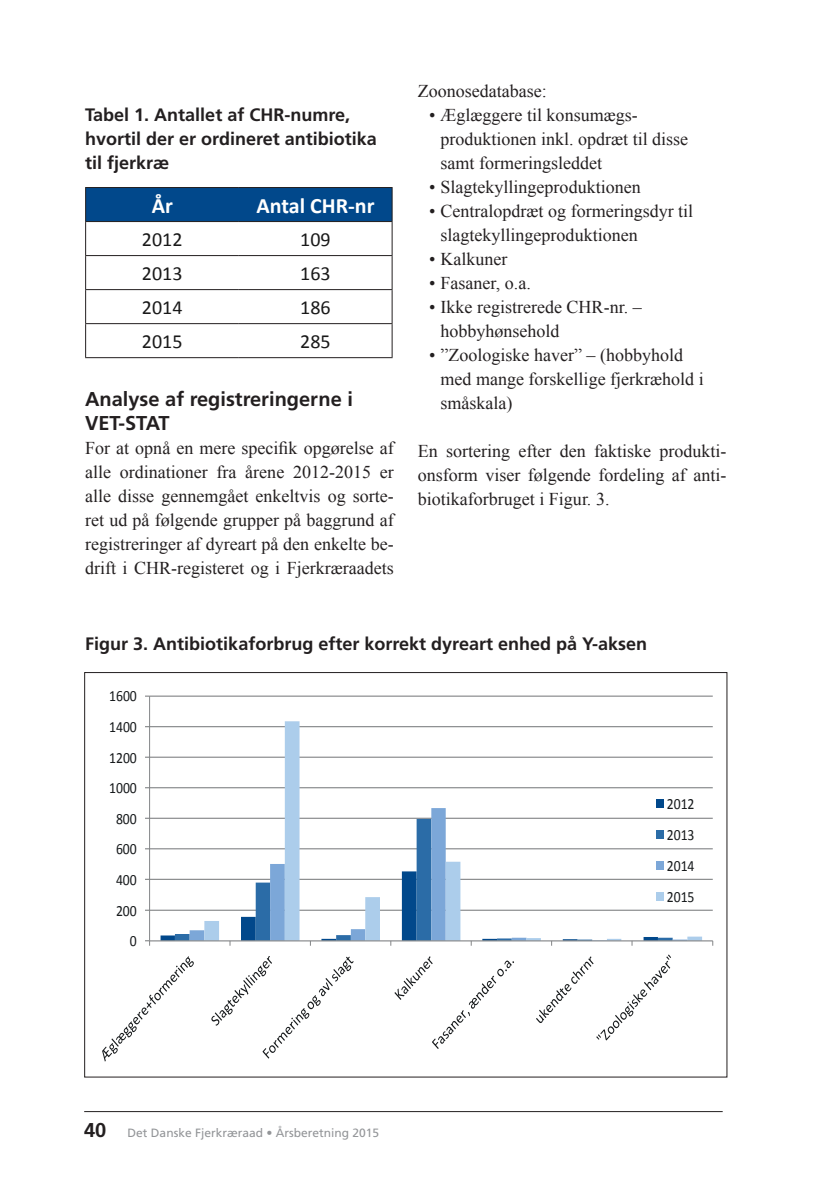
<style>
.page{position:relative;width:840px;height:1191px;background:#fff}
.page>*{position:absolute;margin:0;border:0;box-sizing:border-box;transform-origin:0 0}
.t1{font:700 22px "Calibri";color:#fff}
.t2{font:700 20px/24px "Frutiger LT Std";color:#231f20}
.t3{font:20px "Calibri";color:#191919}
.t4{font:18px/24px "Times New Roman";color:#231f20}
.t5{font:700 18px/24px "Frutiger LT Std";color:#231f20}
.t6{font:15.6px/31.2px "Calibri";letter-spacing:-.005em;color:#16191b;text-align:justify;scale:.88 1}
.t7{font:12px "Frutiger LT Std";color:#939598}
.s1{font-weight:700;font-size:20px;color:#231f20}
</style>
<div class="page">
<hr style="left:84px;top:1111px;width:638px;height:1px;background:#231f20">
<hr style="left:149px;top:909px;width:563px;height:1px;background:#818385">
<hr style="left:149px;top:878px;width:563px;height:2px;background:#818385">
<hr style="left:149px;top:848px;width:563px;height:1px;background:#818385">
<hr style="left:149px;top:817px;width:563px;height:1px;background:#818385">
<hr style="left:149px;top:787px;width:563px;height:1px;background:#818385">
<hr style="left:149px;top:756px;width:563px;height:1px;background:#818385">
<hr style="left:149px;top:726px;width:563px;height:1px;background:#818385">
<hr style="left:149px;top:695px;width:563px;height:1px;background:#818385">
<svg style="left:204px;top:721px;width:497px;height:219px"></svg>
<hr style="left:149px;top:696px;width:1px;height:244px;background:#818385">
<hr style="left:149px;top:940px;width:563px;height:1px;background:#818385">
<svg style="left:145px;top:940px;width:5px;height:5px"></svg>
<svg style="left:160px;top:871px;width:497px;height:74px"></svg>
<svg style="left:102px;top:956px;width:92px;height:105px"></svg>
<svg style="left:211px;top:956px;width:142px;height:102px"></svg>
<svg style="left:394px;top:956px;width:119px;height:93px"></svg>
<svg style="left:536px;top:954px;width:134px;height:86px"></svg>
<div style="left:656px;top:799px;width:7px;height:8px;background:#01488b"></div>
<div style="left:656px;top:830px;width:7px;height:8px;background:#2b6ca7"></div>
<div style="left:656px;top:861px;width:7px;height:8px;background:#7ca7d8"></div>
<div style="left:656px;top:892px;width:7px;height:9px;background:#accdeb"></div>
<div style="left:86px;top:188px;width:305px;height:33px;background:#01488b"></div>
<hr style="left:85px;top:187px;width:154px;height:1px;background:#231f20">
<hr style="left:85px;top:188px;width:1px;height:33px;background:#231f20">
<hr style="left:239px;top:187px;width:153px;height:1px;background:#231f20">
<hr style="left:391px;top:188px;width:1px;height:33px;background:#231f20">
<hr style="left:85px;top:221px;width:154px;height:1px;background:#231f20">
<hr style="left:85px;top:222px;width:1px;height:33px;background:#231f20">
<hr style="left:239px;top:221px;width:153px;height:1px;background:#231f20">
<hr style="left:391px;top:222px;width:1px;height:33px;background:#231f20">
<hr style="left:85px;top:255px;width:154px;height:1px;background:#231f20">
<hr style="left:85px;top:256px;width:1px;height:33px;background:#231f20">
<hr style="left:239px;top:255px;width:153px;height:1px;background:#231f20">
<hr style="left:391px;top:256px;width:1px;height:33px;background:#231f20">
<hr style="left:85px;top:289px;width:154px;height:1px;background:#231f20">
<hr style="left:85px;top:290px;width:1px;height:33px;background:#231f20">
<hr style="left:239px;top:289px;width:153px;height:1px;background:#231f20">
<hr style="left:391px;top:290px;width:1px;height:33px;background:#231f20">
<hr style="left:85px;top:323px;width:154px;height:1px;background:#231f20">
<hr style="left:85px;top:324px;width:1px;height:33px;background:#231f20">
<hr style="left:239px;top:323px;width:153px;height:1px;background:#231f20">
<hr style="left:391px;top:324px;width:1px;height:33px;background:#231f20">
<hr style="left:85px;top:357px;width:154px;height:1px;background:#231f20">
<hr style="left:239px;top:357px;width:153px;height:1px;background:#231f20">
<p class="t5" style="left:85px;top:103px;width:293px">Tabel 1. Antallet af CHR-numre, hvortil der er ordineret antibiotika til fjerkræ</p>
<p class="t1" style="left:151px;top:192px;width:23px">År</p>
<p class="t1" style="left:256px;top:192px;width:119px">Antal CHR-nr</p>
<p class="t3" style="left:142px;top:227px;width:42px">2012</p>
<p class="t3" style="left:300px;top:227px;width:32px">109</p>
<p class="t3" style="left:142px;top:261px;width:42px">2013</p>
<p class="t3" style="left:300px;top:261px;width:32px">163</p>
<p class="t3" style="left:142px;top:295px;width:42px">2014</p>
<p class="t3" style="left:300px;top:295px;width:32px">186</p>
<p class="t3" style="left:142px;top:329px;width:42px">2015</p>
<p class="t3" style="left:300px;top:329px;width:32px">285</p>
<p class="t2" style="left:85px;top:387px;width:269px">Analyse af registreringerne i<br>VET-STAT</p>
<p class="t4" style="left:85px;top:436px;width:310px;text-align:justify">For at opnå en mere specifik opgørelse af alle ordinationer fra årene 2012-2015 er alle disse gennemgået enkeltvis og sorte&shy;ret ud på følgende grupper på baggrund af registreringer af dyreart på den enkelte be&shy;drift i CHR-registeret og i Fjerkræraadets</p>
<p class="t4" style="left:417px;top:79px;width:130px">Zoonosedatabase:</p>
<p class="t4" style="left:440px;top:103px;width:249px;text-indent:-11px">• Æglæggere til konsumægs&shy;produktionen inkl. opdræt til disse samt formeringsleddet</p>
<p class="t4" style="left:429px;top:175px;width:213px">• Slagtekyllingeproduktionen</p>
<p class="t4" style="left:440px;top:199px;width:254px;text-indent:-11px">• Centralopdræt og formeringsdyr til slagtekyllingeproduktionen</p>
<p class="t4" style="left:429px;top:247px;width:80px">• Kalkuner</p>
<p class="t4" style="left:429px;top:271px;width:101px">• Fasaner, o.a.</p>
<p class="t4" style="left:440px;top:295px;width:202px;text-indent:-11px">• Ikke registrerede CHR-nr. – hobbyhønsehold</p>
<p class="t4" style="left:440px;top:343px;width:264px;text-indent:-11px">• ”Zoologiske haver” – (hobbyhold med mange forskellige fjerkræhold i småskala)</p>
<p class="t4" style="left:417px;top:439px;width:310px;text-align:justify">En sortering efter den faktiske produkti&shy;onsform viser følgende fordeling af anti&shy;biotikaforbruget i Figur. 3.</p>
<p class="t5" style="left:85px;top:632px;width:563px">Figur 3. Antibiotikaforbrug efter korrekt dyreart enhed på Y-aksen</p>
<p class="t6" style="left:109px;top:680px;width:33px">1600</p>
<p class="t6" style="left:109px;top:710px;width:33px">1400</p>
<p class="t6" style="left:109px;top:741px;width:33px">1200</p>
<p class="t6" style="left:109px;top:771px;width:33px">1000</p>
<p class="t6" style="left:116px;top:802px;width:25px">800</p>
<p class="t6" style="left:116px;top:833px;width:25px">600</p>
<p class="t6" style="left:116px;top:863px;width:25px">400</p>
<p class="t6" style="left:116px;top:894px;width:25px">200</p>
<p class="t6" style="left:130px;top:924px;width:9px">0</p>
<p class="t7" style="left:84px;top:1125px;width:296px"><span class="s1">40</span> Det Danske Fjerkræraad • Årsberetning 2015</p>
<p class="t6" style="left:666px;top:787px;width:33px">2012<br>2013<br>2014<br>2015</p>
</div>
